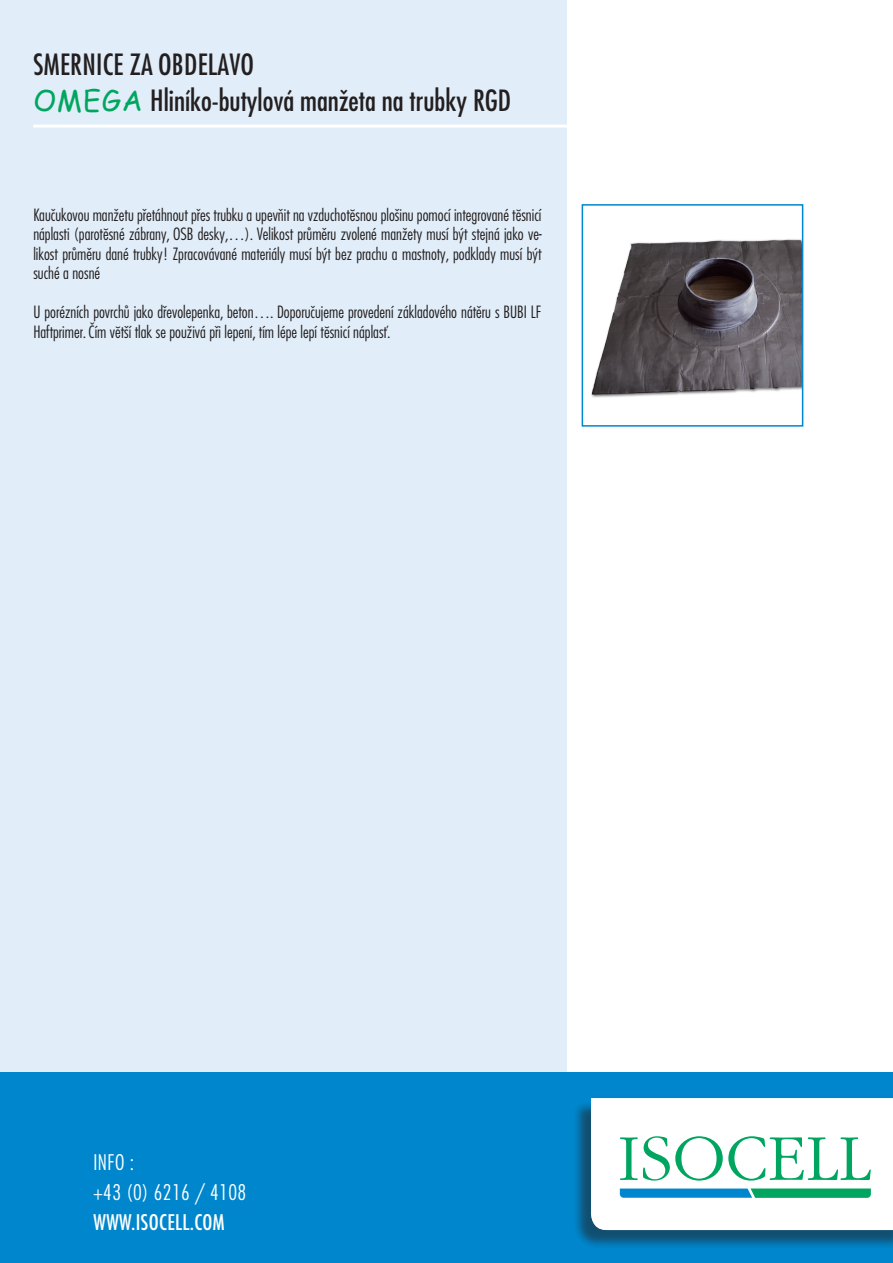
<style>
.page{position:relative;width:893px;height:1263px;background:#fff}
.page>*{position:absolute;margin:0;border:0;box-sizing:border-box;transform-origin:0 0}
.t1{font:500 condensed 28.5px/36px "Futura LT Pro";color:#231f20}
.t2{font:300 condensed 21px/30px "Futura LT Pro";letter-spacing:.02em;color:#fff}
.t3{font:500 condensed 21px "Futura LT Pro";letter-spacing:.02em;color:#fff}
.t4{font:300 condensed 16.5px/19.5px "Futura LT Pro";color:#231f20;text-align:justify}
.s1{font-family:"Comic Sans MS";font-weight:400;font-stretch:normal;color:#00a660}
</style>
<div class="page">
<div style="left:0;top:0;width:566px;height:1073px;background:#e1edf8"></div>
<hr style="left:33px;top:125px;width:537px;height:3px;background:#fff">
<div style="left:0;top:1073px;width:893px;height:190px;background:#0086cc"></div>
<img style="left:591px;top:239px;width:209px;height:159px">
<div style="left:582px;top:204px;width:221px;height:223px;border:2px solid #0086cc"></div>
<div style="left:573px;top:1101px;width:320px;height:148px;background:#231f20;opacity:.32"></div>
<svg style="left:591px;top:1098px;width:302px;height:132px;background:#dff2ee"></svg>
<h1 class="t1" style="left:33px;top:45px;width:479px">SMERNICE ZA OBDELAVO<br><span class="s1">OMEGA</span> Hliníko-butylová manžeta na trubky RGD</h1>
<p class="t4" style="left:33px;top:205px;width:510px">Kaučukovou manžetu přetáhnout přes trubku a upevňit na vzduchotĕsnou plošinu pomocí integrované tĕsnicí náplasti (parotĕsné zábrany, OSB desky,…). Velikost průměru zvolené manžety musí být stejná jako ve&shy;likost průměru dané trubky! Zpracovávané materiály musí být bez prachu a mastnoty, podklady musí být suché a nosné</p>
<p class="t4" style="left:33px;top:302px;width:510px">U porézních povrchů jako dřevolepenka, beton…. Doporučujeme provedení základového nátěru s BUBI LF<br>Haftprimer. Čím vĕtší tlak se použivá při lepení, tím lépe lepí tĕsnicí náplasť.</p>
<p class="t2" style="left:94px;top:1147px;width:154px">INFO :<br>+43 (0) 6216 / 4108</p>
<p class="t3" style="left:94px;top:1208px;width:133px">WWW.ISOCELL.COM</p>
</div>
